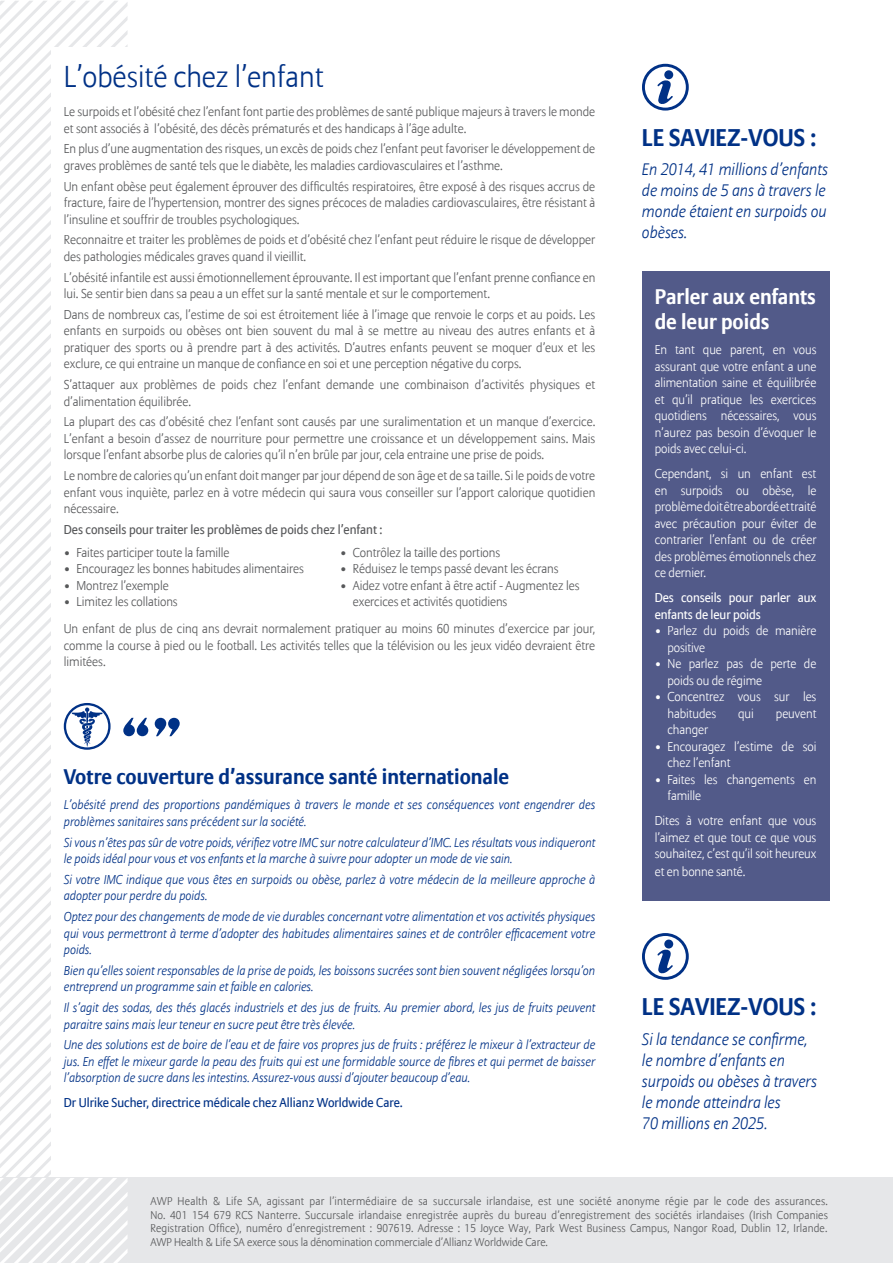
<style>
.page{position:relative;width:893px;height:1263px;background:#fff}
.page>*{position:absolute;margin:0;border:0;box-sizing:border-box;transform-origin:0 0}
.t1{font:300 30px "Allianz Sans";color:#003186}
.t2{font:700 24px "Allianz Sans";color:#003186}
.t3{font:700 21px "Allianz Sans";color:#003186}
.t4{font:700 21px/25.2px "Allianz Sans";color:#fff}
.t5{font:italic 300 16.5px/21px "Allianz Sans";color:#003186}
.t6{font:300 12.75px/16.5px "Allianz Sans";color:#57585a}
.t7{font:italic 300 12.75px/16.5px "Allianz Sans";color:#003186}
.t8{font:300 12.75px/16.5px "Allianz Sans";letter-spacing:-.005em;color:#fff}
.t9{font:12.75px "Allianz Sans";color:#003186}
.t10{font:12.75px "Allianz Sans";color:#57585a}
.t11{font:12.75px/16.5px "Allianz Sans";letter-spacing:-.005em;color:#fff}
.Normal_1{font:300 11.25px/13.5px "Allianz Sans";color:#57585a;text-align:justify}
</style>
<div class="page">
<div style="left:0;top:1178px;width:893px;height:85px;background:#e6e7e9"></div>
<svg style="left:642px;top:64px;width:47px;height:47px"></svg>
<svg style="left:642px;top:933px;width:47px;height:47px"></svg>
<svg style="left:0;top:1px;width:180px;height:1262px"></svg>
<div style="left:642px;top:271px;width:187px;height:629px;background:#525a89"></div>
<p class="t1" style="left:64px;top:58px;width:261px">L’obésité chez l’enfant</p>
<p class="t6" style="left:64px;top:104px;width:533px">Le surpoids et l’obésité chez l’enfant font partie des problèmes de santé publique majeurs à travers le monde et sont associés à l’obésité, des décès prématurés et des handicaps à l’âge adulte.</p>
<p class="t6" style="left:64px;top:141px;width:533px">En plus d’une augmentation des risques, un excès de poids chez l’enfant peut favoriser le développement de graves problèmes de santé tels que le diabète, les maladies cardiovasculaires et l’asthme.</p>
<p class="t6" style="left:64px;top:179px;width:533px;text-align:justify">Un enfant obèse peut également éprouver des difficultés respiratoires, être exposé à des risques accrus de fracture, faire de l’hypertension, montrer des signes précoces de maladies cardiovasculaires, être résistant à l’insuline et souffrir de troubles psychologiques.</p>
<p class="t6" style="left:64px;top:232px;width:533px">Reconnaitre et traiter les problèmes de poids et d’obésité chez l’enfant peut réduire le risque de développer des pathologies médicales graves quand il vieillit.</p>
<p class="t6" style="left:64px;top:270px;width:533px">L’obésité infantile est aussi émotionnellement éprouvante. Il est important que l’enfant prenne confiance en lui. Se sentir bien dans sa peau a un effet sur la santé mentale et sur le comportement.</p>
<p class="t6" style="left:64px;top:307px;width:533px;text-align:justify">Dans de nombreux cas, l’estime de soi est étroitement liée à l’image que renvoie le corps et au poids. Les enfants en surpoids ou obèses ont bien souvent du mal à se mettre au niveau des autres enfants et à pratiquer des sports ou à prendre part à des activités. D’autres enfants peuvent se moquer d’eux et les exclure, ce qui entraine un manque de confiance en soi et une perception négative du corps.</p>
<p class="t6" style="left:64px;top:377px;width:533px">S’attaquer aux problèmes de poids chez l’enfant demande une combinaison d’activités physiques et d’alimentation équilibrée.</p>
<p class="t6" style="left:64px;top:414px;width:533px;text-align:justify">La plupart des cas d’obésité chez l’enfant sont causés par une suralimentation et un manque d’exercice.<br>L’enfant a besoin d’assez de nourriture pour permettre une croissance et un développement sains. Mais lorsque l’enfant absorbe plus de calories qu’il n’en brûle par jour, cela entraine une prise de poids.</p>
<p class="t6" style="left:64px;top:468px;width:533px;text-align:justify">Le nombre de calories qu’un enfant doit manger par jour dépend de son âge et de sa taille. Si le poids de votre enfant vous inquiète, parlez en à votre médecin qui saura vous conseiller sur l’apport calorique quotidien nécessaire.</p>
<p class="t10" style="left:64px;top:522px;width:320px">Des conseils pour traiter les problèmes de poids chez l’enfant :</p>
<p class="t6" style="left:64px;top:544px;width:167px">• Faites participer toute la famille</p>
<p class="t6" style="left:64px;top:561px;width:242px">• Encouragez les bonnes habitudes alimentaires</p>
<p class="t6" style="left:64px;top:577px;width:106px">• Montrez l’exemple</p>
<p class="t6" style="left:64px;top:594px;width:115px">• Limitez les collations</p>
<p class="t6" style="left:340px;top:544px;width:162px">• Contrôlez la taille des portions</p>
<p class="t6" style="left:340px;top:561px;width:220px">• Réduisez le temps passé devant les écrans</p>
<p class="t6" style="left:353px;top:577px;width:228px;text-indent:-13px">• Aidez votre enfant à être actif - Augmentez les exercices et activités quotidiens</p>
<p class="t6" style="left:64px;top:621px;width:533px;text-align:justify">Un enfant de plus de cinq ans devrait normalement pratiquer au moins 60 minutes d’exercice par jour, comme la course à pied ou le football. Les activités telles que la télévision ou les jeux vidéo devraient être limitées.</p>
<p class="t3" style="left:64px;top:763px;width:447px">Votre couverture d’assurance santé internationale</p>
<p class="t7" style="left:64px;top:797px;width:533px">L’obésité prend des proportions pandémiques à travers le monde et ses conséquences vont engendrer des problèmes sanitaires sans précédent sur la société.</p>
<p class="t7" style="left:64px;top:834px;width:533px">Si vous n’êtes pas sûr de votre poids, vérifiez votre IMC sur notre calculateur d’IMC. Les résultats vous indiqueront le poids idéal pour vous et vos enfants et la marche à suivre pour adopter un mode de vie sain.</p>
<p class="t7" style="left:64px;top:872px;width:533px">Si votre IMC indique que vous êtes en surpoids ou obèse, parlez à votre médecin de la meilleure approche à adopter pour perdre du poids.</p>
<p class="t7" style="left:64px;top:909px;width:533px;text-align:justify">Optez pour des changements de mode de vie durables concernant votre alimentation et vos activités physiques qui vous permettront à terme d’adopter des habitudes alimentaires saines et de contrôler efficacement votre poids.</p>
<p class="t7" style="left:64px;top:963px;width:533px">Bien qu’elles soient responsables de la prise de poids, les boissons sucrées sont bien souvent négligées lorsqu’on entreprend un programme sain et faible en calories.</p>
<p class="t7" style="left:64px;top:1000px;width:533px">Il s’agit des sodas, des thés glacés industriels et des jus de fruits. Au premier abord, les jus de fruits peuvent paraitre sains mais leur teneur en sucre peut être très élevée.</p>
<p class="t7" style="left:64px;top:1037px;width:533px;text-align:justify">Une des solutions est de boire de l’eau et de faire vos propres jus de fruits : préférez le mixeur à l’extracteur de jus. En effet le mixeur garde la peau des fruits qui est une formidable source de fibres et qui permet de baisser l’absorption de sucre dans les intestins. Assurez-vous aussi d’ajouter beaucoup d’eau.</p>
<p class="t9" style="left:64px;top:1095px;width:341px">Dr Ulrike Sucher, directrice médicale chez Allianz Worldwide Care.</p>
<p class="t2" style="left:642px;top:122px;width:176px">LE SAVIEZ-VOUS :</p>
<p class="t5" style="left:642px;top:160px;width:187px">En 2014, 41 millions d’enfants de moins de 5 ans à travers le monde étaient en surpoids ou obèses.</p>
<p class="t4" style="left:655px;top:285px;width:163px">Parler aux enfants de leur poids</p>
<p class="t8" style="left:655px;top:342px;width:163px;text-align:justify">En tant que parent, en vous assurant que votre enfant a une alimentation saine et équilibrée et qu’il pratique les exercices quotidiens nécessaires, vous n’aurez pas besoin d’évoquer le poids avec celui-ci.</p>
<p class="t8" style="left:655px;top:466px;width:163px;text-align:justify">Cependant, si un enfant est en surpoids ou obèse, le problème doit être abordé et traité avec précaution pour éviter de contrarier l’enfant ou de créer des problèmes émotionnels chez ce dernier.</p>
<p class="t11" style="left:655px;top:590px;width:163px">Des conseils pour parler aux enfants de leur poids</p>
<p class="t8" style="left:667px;top:623px;width:150px;text-indent:-13px">• Parlez du poids de manière positive</p>
<p class="t8" style="left:667px;top:656px;width:150px;text-indent:-13px">• Ne parlez pas de perte de poids ou de régime</p>
<p class="t8" style="left:667px;top:689px;width:150px;text-indent:-13px">• Concentrez vous sur les habitudes</p>
<p class="t8" style="left:738px;top:706px;width:17px">qui</p>
<p class="t8" style="left:776px;top:706px;width:42px">peuvent</p>
<p class="t8" style="left:667px;top:722px;width:42px">changer</p>
<p class="t8" style="left:667px;top:739px;width:150px;text-indent:-13px">• Encouragez l’estime de soi chez l’enfant</p>
<p class="t8" style="left:667px;top:772px;width:150px;text-indent:-13px">• Faites les changements en famille</p>
<p class="t8" style="left:655px;top:813px;width:163px;text-align:justify">Dites à votre enfant que vous l’aimez et que tout ce que vous souhaitez, c’est qu’il soit heureux</p>
<p class="t8" style="left:655px;top:864px;width:92px">et en bonne santé.</p>
<p class="t2" style="left:642px;top:991px;width:176px">LE SAVIEZ-VOUS :</p>
<p class="t5" style="left:642px;top:1029px;width:177px">Si la tendance se confirme, le nombre d’enfants en surpoids ou obèses à travers le monde atteindra les<br>70 millions en 2025.</p>
<p class="Normal_1" style="left:150px;top:1195px;width:679px">AWP Health &amp; Life SA, agissant par l’intermédiaire de sa succursale irlandaise, est une société anonyme régie par le code des assurances.<br>No. 401 154 679 RCS Nanterre. Succursale irlandaise enregistrée auprès du bureau d’enregistrement des sociétés irlandaises (Irish Companies Registration Office), numéro d’enregistrement : 907619. Adresse : 15 Joyce Way, Park West Business Campus, Nangor Road, Dublin 12, Irlande.<br>AWP Health &amp; Life SA exerce sous la dénomination commerciale d’Allianz Worldwide Care.</p>
</div>
